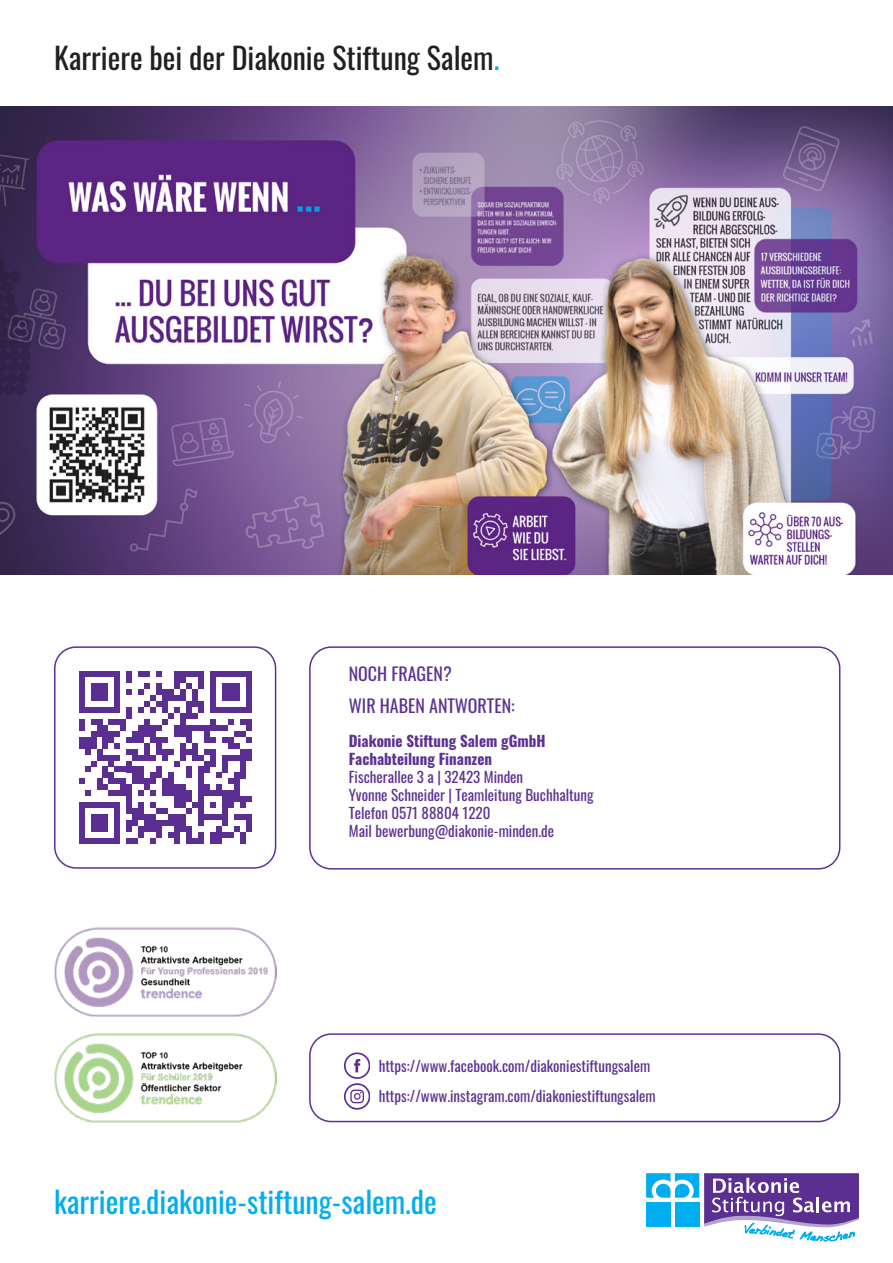
<style>
.page{position:relative;width:893px;height:1263px;background:#fff}
.page>*{position:absolute;margin:0;border:0;box-sizing:border-box;transform-origin:0 0}
.t1{font:30px "Oswald";color:#231f20}
.t2{font:30px "Oswald";color:#00aeef}
.t3{font:18px/32.7px "Oswald";color:#5d3192}
.t4{font:15px/18px "Oswald";color:#5d3192}
.t5{font:700 15px/18px "Oswald";color:#5d3192}
.s1{color:#00aeef}
</style>
<div class="page">
<div style="left:309px;top:646px;width:531px;height:223px;border:2px solid #5d3192;border-radius:21px"></div>
<div style="left:79px;top:671px;width:6px;height:12px;background:#5b2e91"></div>
<div style="left:79px;top:683px;width:6px;height:12px;background:#5b2e91"></div>
<div style="left:79px;top:695px;width:6px;height:18px;background:#5b2e91"></div>
<div style="left:79px;top:719px;width:6px;height:12px;background:#5b2e91"></div>
<div style="left:79px;top:737px;width:6px;height:12px;background:#5b2e91"></div>
<svg style="left:79px;top:778px;width:6px;height:6px"></svg>
<div style="left:79px;top:802px;width:6px;height:42px;background:#5b2e91"></div>
<div style="left:85px;top:737px;width:6px;height:17px;background:#5b2e91"></div>
<svg style="left:85px;top:790px;width:6px;height:6px"></svg>
<div style="left:91px;top:683px;width:6px;height:12px;background:#5b2e91"></div>
<svg style="left:91px;top:719px;width:6px;height:6px"></svg>
<div style="left:91px;top:731px;width:6px;height:17px;background:#5b2e91"></div>
<div style="left:91px;top:814px;width:6px;height:18px;background:#5b2e91"></div>
<div style="left:97px;top:683px;width:5px;height:12px;background:#5b2e91"></div>
<div style="left:97px;top:719px;width:5px;height:18px;background:#5b2e91"></div>
<div style="left:97px;top:749px;width:5px;height:11px;background:#5b2e91"></div>
<div style="left:97px;top:778px;width:5px;height:12px;background:#5b2e91"></div>
<div style="left:97px;top:814px;width:5px;height:18px;background:#5b2e91"></div>
<div style="left:102px;top:683px;width:6px;height:12px;background:#5b2e91"></div>
<svg style="left:91px;top:695px;width:17px;height:6px"></svg>
<div style="left:102px;top:725px;width:6px;height:24px;background:#5b2e91"></div>
<svg style="left:85px;top:754px;width:23px;height:18px"></svg>
<div style="left:102px;top:766px;width:6px;height:12px;background:#5b2e91"></div>
<div style="left:102px;top:814px;width:6px;height:18px;background:#5b2e91"></div>
<svg style="left:85px;top:671px;width:29px;height:6px"></svg>
<svg style="left:85px;top:707px;width:29px;height:6px"></svg>
<div style="left:108px;top:731px;width:6px;height:12px;background:#5b2e91"></div>
<div style="left:108px;top:754px;width:6px;height:12px;background:#5b2e91"></div>
<div style="left:108px;top:772px;width:6px;height:12px;background:#5b2e91"></div>
<svg style="left:85px;top:802px;width:29px;height:6px"></svg>
<svg style="left:85px;top:838px;width:29px;height:6px"></svg>
<div style="left:114px;top:671px;width:6px;height:12px;background:#5b2e91"></div>
<div style="left:114px;top:683px;width:6px;height:12px;background:#5b2e91"></div>
<div style="left:114px;top:695px;width:6px;height:18px;background:#5b2e91"></div>
<svg style="left:108px;top:719px;width:12px;height:6px"></svg>
<svg style="left:114px;top:731px;width:6px;height:6px"></svg>
<svg style="left:114px;top:743px;width:6px;height:5px"></svg>
<svg style="left:114px;top:755px;width:6px;height:5px"></svg>
<svg style="left:102px;top:778px;width:18px;height:18px"></svg>
<div style="left:114px;top:802px;width:6px;height:42px;background:#5b2e91"></div>
<div style="left:120px;top:719px;width:6px;height:12px;background:#5b2e91"></div>
<svg style="left:114px;top:766px;width:12px;height:6px"></svg>
<div style="left:120px;top:778px;width:6px;height:18px;background:#5b2e91"></div>
<div style="left:126px;top:671px;width:6px;height:12px;background:#5b2e91"></div>
<svg style="left:126px;top:689px;width:6px;height:6px"></svg>
<div style="left:126px;top:707px;width:6px;height:12px;background:#5b2e91"></div>
<svg style="left:126px;top:737px;width:6px;height:6px"></svg>
<svg style="left:126px;top:749px;width:6px;height:5px"></svg>
<div style="left:126px;top:760px;width:6px;height:12px;background:#5b2e91"></div>
<div style="left:126px;top:784px;width:6px;height:30px;background:#5b2e91"></div>
<div style="left:126px;top:820px;width:6px;height:12px;background:#5b2e91"></div>
<div style="left:132px;top:731px;width:6px;height:12px;background:#5b2e91"></div>
<div style="left:132px;top:749px;width:6px;height:11px;background:#5b2e91"></div>
<div style="left:132px;top:766px;width:6px;height:18px;background:#5b2e91"></div>
<div style="left:132px;top:808px;width:6px;height:18px;background:#5b2e91"></div>
<svg style="left:126px;top:838px;width:12px;height:6px"></svg>
<div style="left:138px;top:766px;width:6px;height:18px;background:#5b2e91"></div>
<svg style="left:138px;top:790px;width:6px;height:6px"></svg>
<div style="left:138px;top:802px;width:6px;height:18px;background:#5b2e91"></div>
<div style="left:138px;top:826px;width:6px;height:12px;background:#5b2e91"></div>
<svg style="left:138px;top:671px;width:12px;height:6px"></svg>
<div style="left:144px;top:778px;width:6px;height:12px;background:#5b2e91"></div>
<div style="left:144px;top:814px;width:6px;height:18px;background:#5b2e91"></div>
<div style="left:150px;top:772px;width:6px;height:12px;background:#5b2e91"></div>
<svg style="left:150px;top:790px;width:6px;height:6px"></svg>
<div style="left:150px;top:814px;width:6px;height:18px;background:#5b2e91"></div>
<svg style="left:150px;top:838px;width:6px;height:6px"></svg>
<svg style="left:156px;top:671px;width:6px;height:6px"></svg>
<div style="left:156px;top:766px;width:6px;height:12px;background:#5b2e91"></div>
<div style="left:156px;top:820px;width:6px;height:18px;background:#5b2e91"></div>
<div style="left:162px;top:778px;width:6px;height:18px;background:#5b2e91"></div>
<svg style="left:150px;top:802px;width:18px;height:12px"></svg>
<svg style="left:162px;top:820px;width:6px;height:6px"></svg>
<div style="left:168px;top:772px;width:6px;height:24px;background:#5b2e91"></div>
<div style="left:168px;top:814px;width:6px;height:12px;background:#5b2e91"></div>
<svg style="left:168px;top:832px;width:6px;height:6px"></svg>
<div style="left:174px;top:671px;width:6px;height:12px;background:#5b2e91"></div>
<div style="left:174px;top:784px;width:6px;height:24px;background:#5b2e91"></div>
<div style="left:174px;top:814px;width:6px;height:30px;background:#5b2e91"></div>
<div style="left:180px;top:671px;width:6px;height:12px;background:#5b2e91"></div>
<div style="left:180px;top:784px;width:6px;height:24px;background:#5b2e91"></div>
<div style="left:180px;top:814px;width:6px;height:18px;background:#5b2e91"></div>
<div style="left:186px;top:766px;width:6px;height:12px;background:#5b2e91"></div>
<div style="left:186px;top:790px;width:6px;height:12px;background:#5b2e91"></div>
<div style="left:186px;top:826px;width:6px;height:18px;background:#5b2e91"></div>
<svg style="left:186px;top:671px;width:12px;height:6px"></svg>
<svg style="left:186px;top:802px;width:12px;height:12px"></svg>
<svg style="left:192px;top:838px;width:6px;height:6px"></svg>
<div style="left:198px;top:671px;width:6px;height:12px;background:#5b2e91"></div>
<div style="left:198px;top:766px;width:6px;height:60px;background:#5b2e91"></div>
<div style="left:198px;top:832px;width:6px;height:12px;background:#5b2e91"></div>
<div style="left:204px;top:760px;width:6px;height:12px;background:#5b2e91"></div>
<div style="left:204px;top:784px;width:6px;height:12px;background:#5b2e91"></div>
<div style="left:210px;top:671px;width:6px;height:12px;background:#5b2e91"></div>
<svg style="left:210px;top:790px;width:6px;height:6px"></svg>
<svg style="left:210px;top:802px;width:6px;height:6px"></svg>
<div style="left:210px;top:832px;width:6px;height:12px;background:#5b2e91"></div>
<svg style="left:216px;top:772px;width:6px;height:6px"></svg>
<div style="left:216px;top:784px;width:6px;height:12px;background:#5b2e91"></div>
<svg style="left:204px;top:814px;width:18px;height:6px"></svg>
<div style="left:216px;top:826px;width:6px;height:18px;background:#5b2e91"></div>
<div style="left:222px;top:754px;width:6px;height:18px;background:#5b2e91"></div>
<div style="left:222px;top:790px;width:6px;height:36px;background:#5b2e91"></div>
<svg style="left:228px;top:778px;width:6px;height:6px"></svg>
<div style="left:228px;top:790px;width:6px;height:18px;background:#5b2e91"></div>
<div style="left:234px;top:772px;width:6px;height:30px;background:#5b2e91"></div>
<svg style="left:222px;top:826px;width:18px;height:12px"></svg>
<svg style="left:216px;top:671px;width:30px;height:6px"></svg>
<div style="left:240px;top:749px;width:6px;height:29px;background:#5b2e91"></div>
<div style="left:240px;top:796px;width:6px;height:12px;background:#5b2e91"></div>
<svg style="left:234px;top:814px;width:12px;height:6px"></svg>
<div style="left:240px;top:832px;width:6px;height:12px;background:#5b2e91"></div>
<div style="left:246px;top:671px;width:6px;height:12px;background:#5b2e91"></div>
<svg style="left:138px;top:683px;width:114px;height:83px"></svg>
<div style="left:246px;top:749px;width:6px;height:11px;background:#5b2e91"></div>
<svg style="left:246px;top:796px;width:6px;height:6px"></svg>
<div style="left:246px;top:814px;width:6px;height:18px;background:#5b2e91"></div>
<div style="left:54px;top:646px;width:222px;height:223px;border:2px solid #5d3192;border-radius:21px"></div>
<svg style="left:646px;top:1173px;width:213px;height:68px"></svg>
<img style="left:54px;top:928px;width:222px;height:89px">
<img style="left:54px;top:1033px;width:222px;height:89px">
<img style="left:0;top:106px;width:893px;height:468px">
<div style="left:309px;top:1033px;width:531px;height:89px;border:2px solid #5d3192;border-radius:21px"></div>
<svg style="left:344px;top:1052px;width:26px;height:58px"></svg>
<h1 class="t1" style="left:54px;top:31px;width:447px">Karriere bei der Diakonie Stiftung Salem<span class="s1">.</span></h1>
<p class="t3" style="left:349px;top:655px;width:168px">NOCH FRAGEN?<br>WIR HABEN ANTWORTEN:</p>
<p class="t5" style="left:349px;top:733px;width:198px">Diakonie Stiftung Salem gGmbH<br>Fachabteilung Finanzen</p>
<p class="t4" style="left:349px;top:767px;width:246px">Fischerallee 3 a | 32423 Minden<br>Yvonne Schneider | Teamleitung Buchhaltung Telefon 0571 88804 1220<br>Mail bewerbung@diakonie-minden.de</p>
<p class="t4" style="left:379px;top:1049px;width:279px;line-height:30px">https://www.facebook.com/diakoniestiftungsalem https://www.instagram.com/diakoniestiftungsalem</p>
<h1 class="t2" style="left:54px;top:1175px;width:384px">karriere.diakonie-stiftung-salem.de</h1>
</div>
